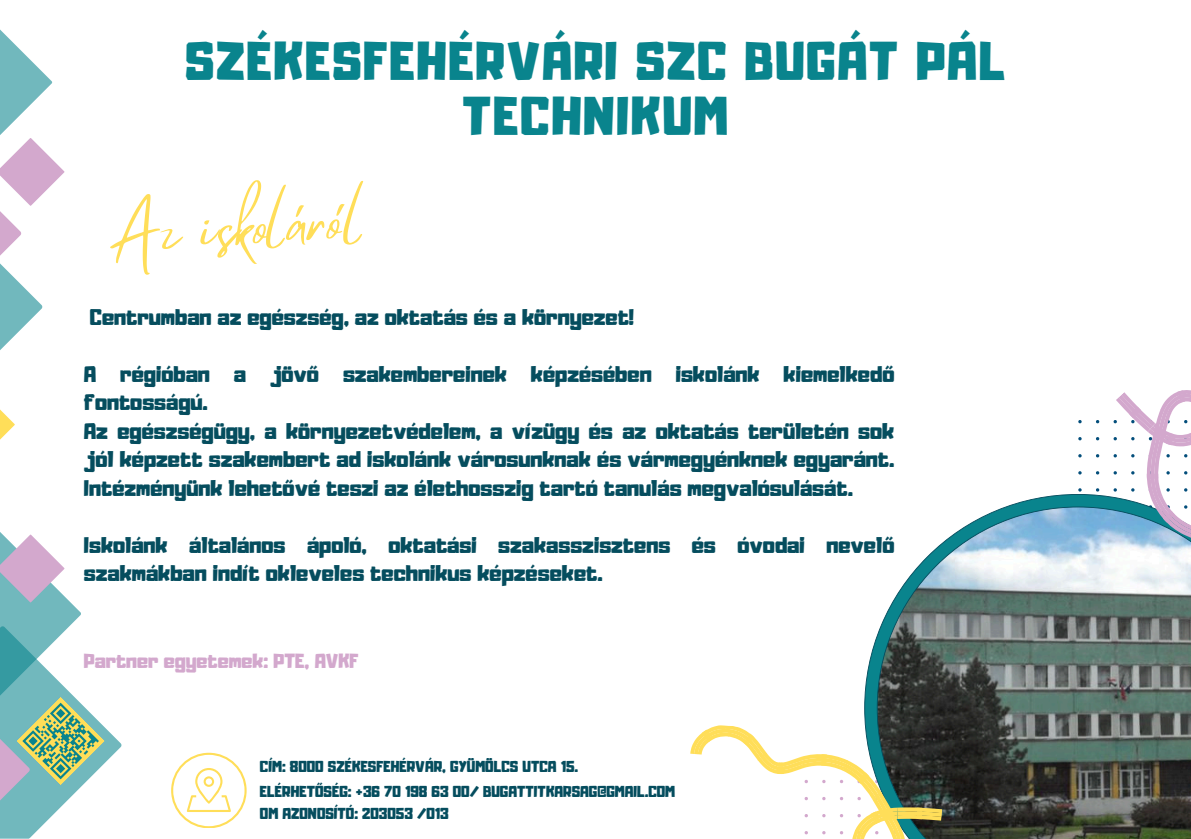
<style>
.page{position:relative;width:1191px;height:839px;background:#fff}
.page>*{position:absolute;margin:0;border:0;box-sizing:border-box;transform-origin:0 0}
.t1{font:55.8px "Mistrully";color:#ffde59}
.t2{font:48px/55.6px "Adumu";letter-spacing:.04em;color:#09848d;text-align:center}
.t3{font:20px/28.4px "Adumu";color:#054d5e}
.t4{font:18px "Adumu";color:#d3a8cd}
.t5{font:14px/25.8px "Adumu";color:#054d5e}
</style>
<div class="page">
<svg style="left:864px;top:494px;width:327px;height:344px"></svg>
<svg style="left:0;top:29px;width:65px;height:411px"></svg>
<svg style="left:0;top:532px;width:122px;height:306px"></svg>
<svg style="left:690px;top:722px;width:276px;height:116px"></svg>
<svg style="left:171px;top:752px;width:75px;height:75px"></svg>
<svg style="left:1078px;top:390px;width:113px;height:160px"></svg>
<h2 class="t2" style="left:185px;top:38px;width:822px">SZÉKESFEHÉRVÁRI SZC BUGÁT PÁL<br>TECHNIKUM</h2>
<p class="t1" style="left:104px;top:188px;width:259px;rotate:-3deg">Az iskoláról</p>
<p class="t3" style="left:90px;top:304px;width:546px">Centrumban az egészség, az oktatás és a környezet!</p>
<p class="t3" style="left:84px;top:361px;width:812px">A régióban a jövő szakembereinek képzésében iskolánk kiemelkedő fontosságú.<br>Az egészségügy, a környezetvédelem, a vízügy és az oktatás területén sok jól képzett szakembert ad iskolánk városunknak és vármegyénknek egyaránt.<br>Intézményünk lehetővé teszi az élethosszig tartó tanulás megvalósulását.</p>
<p class="t3" style="left:84px;top:532px;width:812px">Iskolánk általános ápoló, oktatási szakasszisztens és óvodai nevelő szakmákban indít okleveles technikus képzéseket.</p>
<p class="t4" style="left:84px;top:653px;width:276px">Partner egyetemek: PTE, AVKF</p>
<p class="t5" style="left:260px;top:754px;width:417px">CÍM: 8000 SZÉKESFEHÉRVÁR, GYÜMÖLCS UTCA 15.<br>ELÉRHETŐSÉG: +36 70 198 63 00/ BUGATTITKARSAG@GMAIL.COM</p>
<p class="t5" style="left:260px;top:802px;width:190px">OM AZONOSÍTÓ: 203053 /013</p>
</div>
